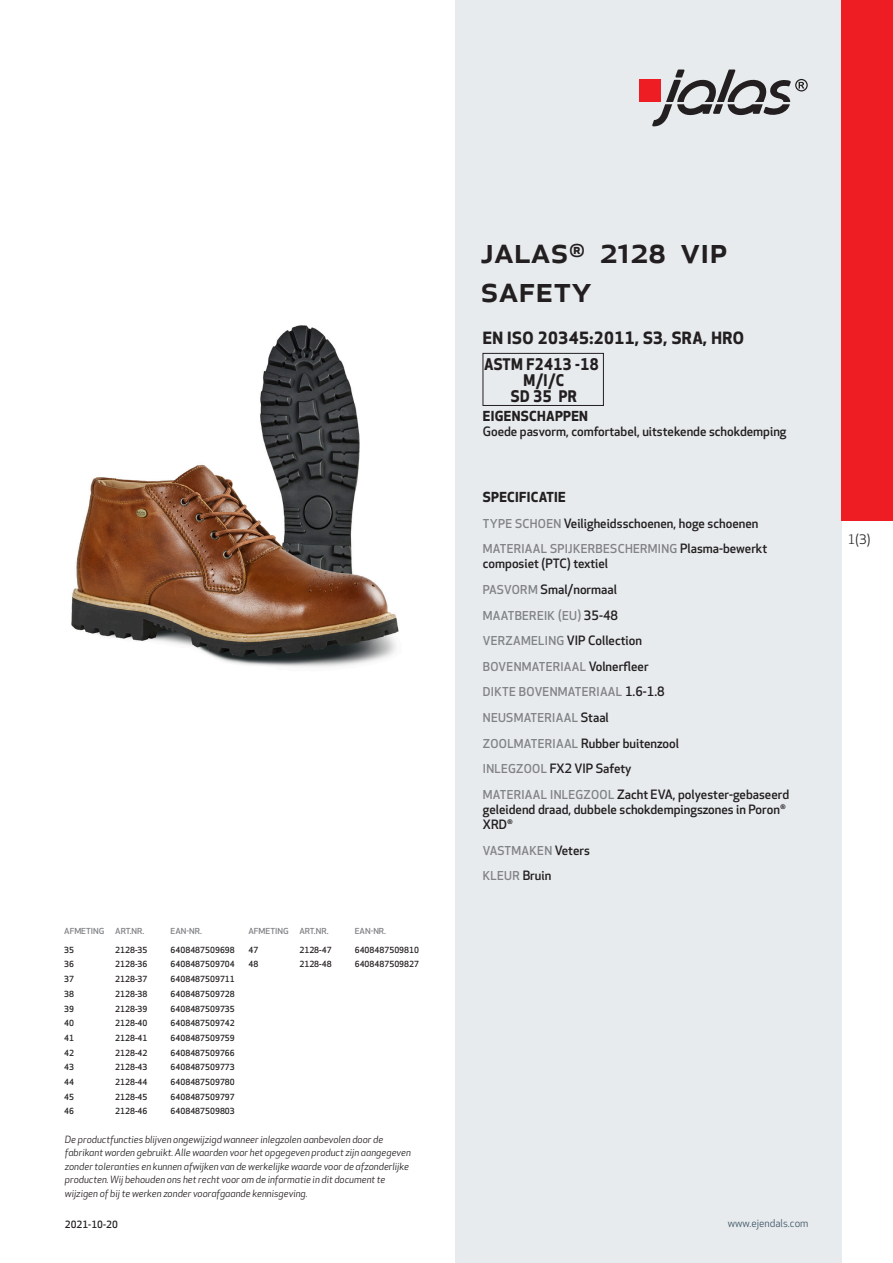
<style>
.page{position:relative;width:893px;height:1263px;background:#fff}
.page>*{position:absolute;margin:0;border:0;box-sizing:border-box;transform-origin:0 0}
.prodname{font:500 36px/39px "Apex New";color:#231f20}
.Funktion_body{font:700 16.5px "Apex New";letter-spacing:.025em;color:#231f20}
.Funktion_body-2{font:700 15.6px "Apex New";letter-spacing:.025em;color:#231f20;scale:.95 1}
.Funktion_body-3{font:700 13.5px "Apex New";letter-spacing:.025em;color:#231f20}
.t1{font:12.75px "Apex New";color:#231f20}
.Funktion_body-4{font:500 12.6px/15px "Apex New";color:#231f20}
.Funktion_body-5{font:500 12px "Apex New";letter-spacing:.025em;color:#808285}
.t2{font:10.5px "Apex New";color:#405968}
.t3{font:italic 9.75px/13.5px "Apex New";color:#231f20}
.t4{font:500 9.75px "Apex New";color:#231f20}
.ArticleTable_body{font:500 8.25px "Apex New";color:#231f20}
.ArticeTable_header{font:500 8.1px "Apex New";color:#808285;scale:1.06 1}
.s1{font-size:12px;color:#808285}
.s2{font-size:12.6px;color:#231f20}
</style>
<div class="page">
<div style="left:455px;top:0;width:387px;height:1263px;background:#e8ebee"></div>
<div style="left:639px;top:80px;width:22px;height:22px;background:#ee1d23"></div>
<svg style="left:652px;top:70px;width:156px;height:56px"></svg>
<div style="left:483px;top:353px;width:121px;height:53px;border:1px solid #231f20"></div>
<div style="left:842px;top:0;width:51px;height:520px;background:#ee1d23"></div>
<img style="left:71px;top:325px;width:328px;height:342px">
<p class="ArticeTable_header" style="left:64px;top:925px;width:39px">AFMETING</p>
<p class="ArticeTable_header" style="left:115px;top:925px;width:29px">ART.NR.</p>
<p class="ArticeTable_header" style="left:171px;top:925px;width:31px">EAN-NR.</p>
<p class="ArticleTable_body" style="left:64px;top:944px;width:11px">35</p>
<p class="ArticleTable_body" style="left:115px;top:944px;width:34px">2128-35</p>
<p class="ArticleTable_body" style="left:171px;top:944px;width:66px">6408487509698</p>
<p class="ArticleTable_body" style="left:64px;top:959px;width:11px">36</p>
<p class="ArticleTable_body" style="left:115px;top:959px;width:34px">2128-36</p>
<p class="ArticleTable_body" style="left:171px;top:959px;width:66px">6408487509704</p>
<p class="ArticleTable_body" style="left:64px;top:973px;width:11px">37</p>
<p class="ArticleTable_body" style="left:115px;top:973px;width:34px">2128-37</p>
<p class="ArticleTable_body" style="left:171px;top:973px;width:66px">6408487509711</p>
<p class="ArticleTable_body" style="left:64px;top:988px;width:11px">38</p>
<p class="ArticleTable_body" style="left:115px;top:988px;width:34px">2128-38</p>
<p class="ArticleTable_body" style="left:171px;top:988px;width:66px">6408487509728</p>
<p class="ArticleTable_body" style="left:64px;top:1003px;width:11px">39</p>
<p class="ArticleTable_body" style="left:115px;top:1003px;width:34px">2128-39</p>
<p class="ArticleTable_body" style="left:171px;top:1003px;width:66px">6408487509735</p>
<p class="ArticleTable_body" style="left:64px;top:1018px;width:11px">40</p>
<p class="ArticleTable_body" style="left:115px;top:1018px;width:34px">2128-40</p>
<p class="ArticleTable_body" style="left:171px;top:1018px;width:66px">6408487509742</p>
<p class="ArticleTable_body" style="left:64px;top:1032px;width:11px">41</p>
<p class="ArticleTable_body" style="left:115px;top:1032px;width:34px">2128-41</p>
<p class="ArticleTable_body" style="left:171px;top:1032px;width:66px">6408487509759</p>
<p class="ArticleTable_body" style="left:64px;top:1047px;width:11px">42</p>
<p class="ArticleTable_body" style="left:115px;top:1047px;width:34px">2128-42</p>
<p class="ArticleTable_body" style="left:171px;top:1047px;width:66px">6408487509766</p>
<p class="ArticleTable_body" style="left:64px;top:1062px;width:11px">43</p>
<p class="ArticleTable_body" style="left:115px;top:1062px;width:34px">2128-43</p>
<p class="ArticleTable_body" style="left:171px;top:1062px;width:66px">6408487509773</p>
<p class="ArticleTable_body" style="left:64px;top:1076px;width:11px">44</p>
<p class="ArticleTable_body" style="left:115px;top:1076px;width:34px">2128-44</p>
<p class="ArticleTable_body" style="left:171px;top:1076px;width:66px">6408487509780</p>
<p class="ArticleTable_body" style="left:64px;top:1091px;width:11px">45</p>
<p class="ArticleTable_body" style="left:115px;top:1091px;width:34px">2128-45</p>
<p class="ArticleTable_body" style="left:171px;top:1091px;width:66px">6408487509797</p>
<p class="ArticleTable_body" style="left:64px;top:1106px;width:11px">46</p>
<p class="ArticleTable_body" style="left:115px;top:1106px;width:34px">2128-46</p>
<p class="ArticleTable_body" style="left:171px;top:1106px;width:66px">6408487509803</p>
<p class="ArticeTable_header" style="left:248px;top:925px;width:39px">AFMETING</p>
<p class="ArticeTable_header" style="left:299px;top:925px;width:29px">ART.NR.</p>
<p class="ArticeTable_header" style="left:355px;top:925px;width:31px">EAN-NR.</p>
<p class="ArticleTable_body" style="left:248px;top:944px;width:11px">47</p>
<p class="ArticleTable_body" style="left:299px;top:944px;width:34px">2128-47</p>
<p class="ArticleTable_body" style="left:355px;top:944px;width:66px">6408487509810</p>
<p class="ArticleTable_body" style="left:248px;top:959px;width:11px">48</p>
<p class="ArticleTable_body" style="left:299px;top:959px;width:34px">2128-48</p>
<p class="ArticleTable_body" style="left:355px;top:959px;width:66px">6408487509827</p>
<p class="t3" style="left:65px;top:1132px;width:347px">De productfuncties blijven ongewijzigd wanneer inlegzolen aanbevolen door de fabrikant worden gebruikt. Alle waarden voor het opgegeven product zijn aangegeven zonder toleranties en kunnen afwijken van de werkelijke waarde voor de afzonderlijke producten. Wij behouden ons het recht voor om de informatie in dit document te wijzigen of bij te werken zonder voorafgaande kennisgeving.</p>
<p class="t4" style="left:65px;top:1218px;width:54px">2021-10-20</p>
<p class="prodname" style="left:480px;top:230px;width:249px">JALAS<sup>®</sup> 2128 VIP<br>SAFETY</p>
<p class="Funktion_body" style="left:483px;top:326px;width:263px">EN ISO 20345:2011, S3, SRA, HRO</p>
<p class="Funktion_body-2" style="left:484px;top:353px;width:122px">ASTM F2413 -18</p>
<p class="Funktion_body-2" style="left:524px;top:369px;width:44px">M/I/C</p>
<p class="Funktion_body-2" style="left:511px;top:385px;width:71px">SD 35 PR</p>
<p class="Funktion_body-3" style="left:483px;top:406px;width:107px">EIGENSCHAPPEN</p>
<p class="Funktion_body-4" style="left:483px;top:423px;width:305px">Goede pasvorm, comfortabel, uitstekende schokdemping</p>
<p class="Funktion_body-3" style="left:483px;top:487px;width:84px">SPECIFICATIE</p>
<p class="Funktion_body-4" style="left:483px;top:515px;width:277px"><span class="s1">TYPE SCHOEN</span> Veiligheidsschoenen, hoge schoenen</p>
<p class="Funktion_body-5" style="left:483px;top:541px;width:286px">MATERIAAL SPIJKERBESCHERMING <span class="s2">Plasma-bewerkt</span></p>
<p class="Funktion_body-4" style="left:483px;top:556px;width:127px">composiet (PTC) textiel</p>
<p class="Funktion_body-4" style="left:483px;top:582px;width:136px"><span class="s1">PASVORM</span> Smal/normaal</p>
<p class="Funktion_body-5" style="left:483px;top:607px;width:137px">MAATBEREIK (EU) <span class="s2">35-48</span></p>
<p class="Funktion_body-4" style="left:483px;top:633px;width:161px"><span class="s1">VERZAMELING</span> VIP Collection</p>
<p class="Funktion_body-5" style="left:483px;top:658px;width:167px">BOVENMATERIAAL <span class="s2">Volnerfleer</span></p>
<p class="Funktion_body-5" style="left:483px;top:684px;width:183px">DIKTE BOVENMATERIAAL <span class="s2">1.6-1.8</span></p>
<p class="Funktion_body-5" style="left:483px;top:710px;width:127px">NEUSMATERIAAL <span class="s2">Staal</span></p>
<p class="Funktion_body-4" style="left:483px;top:735px;width:198px"><span class="s1">ZOOLMATERIAAL</span> Rubber buitenzool</p>
<p class="Funktion_body-4" style="left:483px;top:761px;width:150px"><span class="s1">INLEGZOOL</span> FX2 VIP Safety</p>
<p class="Funktion_body-4" style="left:483px;top:787px;width:308px"><span class="s1">MATERIAAL INLEGZOOL</span> Zacht EVA, polyester-gebaseerd geleidend draad, dubbele schokdempingszones in Poron<sup>®<br></sup>XRD<sup>®</sup></p>
<p class="Funktion_body-5" style="left:483px;top:842px;width:109px">VASTMAKEN <span class="s2">Veters</span></p>
<p class="Funktion_body-5" style="left:483px;top:868px;width:70px">KLEUR <span class="s2">Bruin</span></p>
<h3 class="t1" style="left:848px;top:531px;width:24px">1(3)</h3>
<p class="t2" style="left:728px;top:1217px;width:82px">www.ejendals.com</p>
</div>
